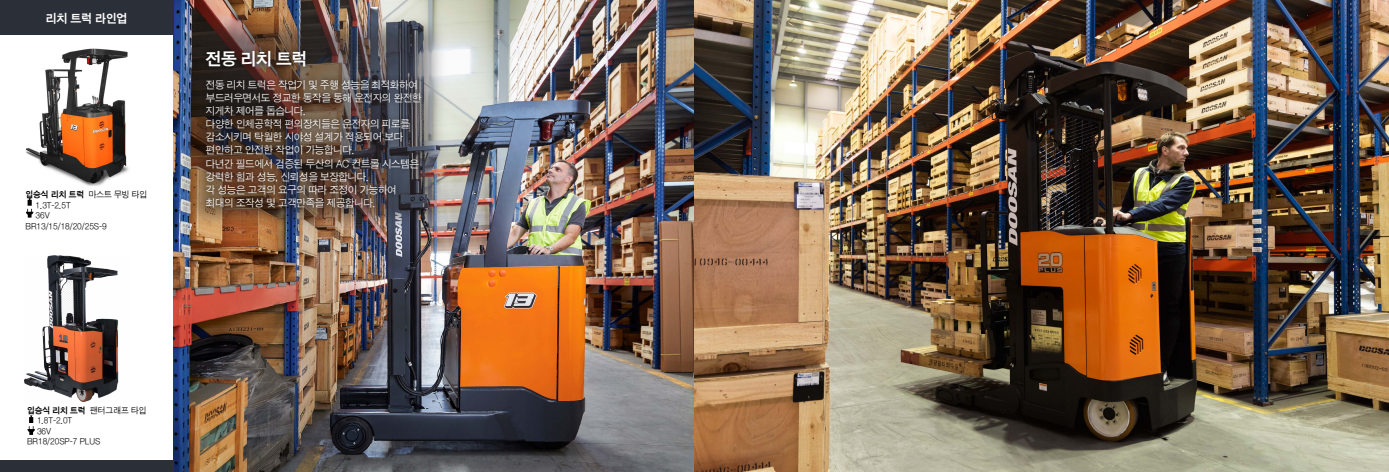
<style>
.page{position:relative;width:1389px;height:472px;background:#fff}
.page>*{position:absolute;margin:0;border:0;box-sizing:border-box;transform-origin:0 0}
.t1{font:17.5px "SD Gothic c Bd";color:#fff}
.t2{font:12.25px "SD Gothic c Bd";letter-spacing:-.025em;color:#fff}
.t3{font:10.5px/13.1px "SD Gothic a Lt";letter-spacing:-.025em;color:#fff}
.t4{font:8.75px "SD Gothic a Lt";letter-spacing:-.005em;color:#000}
.t5{font:8.75px "SD Gothic c Bd";letter-spacing:-.005em;color:#000}
.s1{font-family:"SD Gothic a Lt"}
</style>
<div class="page">
<img style="left:174px;top:0;width:1215px;height:471px">
<div style="left:201px;top:74px;width:225px;height:139px;background:#000;opacity:.75"></div>
<div style="left:201px;top:45px;width:110px;height:26px;background:#000;opacity:.75"></div>
<img style="left:25px;top:48px;width:104px;height:138px">
<img style="left:25px;top:256px;width:94px;height:145px">
<svg style="left:26px;top:198px;width:7px;height:19px"></svg>
<svg style="left:27px;top:415px;width:8px;height:19px"></svg>
<div style="left:0;top:0;width:174px;height:35px;background:#2b3038"></div>
<div style="left:0;top:460px;width:174px;height:11px;background:#2b3038"></div>
<p class="t2" style="left:46px;top:12px;width:83px">리치 트럭 라인업</p>
<p class="t5" style="left:26px;top:190px;width:123px">입승식 리치 트럭 <span class="s1">마스트 무빙 타입</span></p>
<p class="t4" style="left:36px;top:200px;width:37px">1.3T-2.5T</p>
<p class="t4" style="left:36px;top:211px;width:16px">36V</p>
<p class="t4" style="left:26px;top:221px;width:83px">BR13/15/18/20/25S-9</p>
<h1 class="t1" style="left:206px;top:50px;width:103px">전동 리치 트럭</h1>
<p class="t3" style="left:206px;top:78px;width:217px">전동 리치 트럭은 작업기 및 주행 성능을 최적화하여 부드러우면서도 정교한 동작을 통해 운전자의 완전한 지게차 제어를 돕습니다.<br>다양한 인체공학적 편의장치들은 운전자의 피로를 감소시키며 탁월한 시야성 설계가 적용되어 보다 편안하고 안전한 작업이 가능합니다.<br>다년간 필드에서 검증된 두산의 AC 컨트롤 시스템은 강력한 힘과 성능, 신뢰성을 보장합니다.<br>각 성능은 고객의 요구의 따라 조정이 가능하여 최대의 조작성 및 고객만족을 제공합니다.</p>
<p class="t5" style="left:27px;top:405px;width:121px">입승식 리치 트럭 <span class="s1">팬터그래프 타입</span></p>
<p class="t4" style="left:37px;top:415px;width:37px">1.8T-2.0T</p>
<p class="t4" style="left:37px;top:426px;width:16px">36V</p>
<p class="t4" style="left:27px;top:436px;width:75px">BR18/20SP-7 PLUS</p>
</div>
